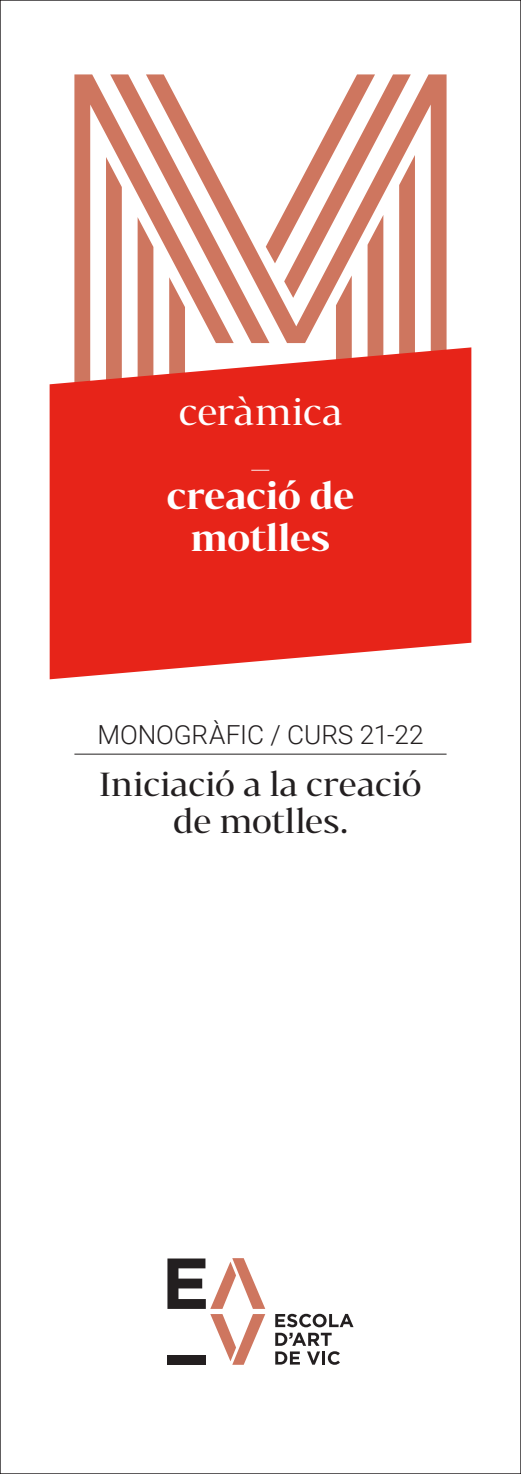
<style>
.page{position:relative;width:521px;height:1474px;background:#fff}
.page>*{position:absolute;margin:0;border:0;box-sizing:border-box;transform-origin:0 0}
.t1{font:700 35px/42px "Bw Darius DEMO";letter-spacing:-.01em;color:#fff;text-align:center}
.t2{font:35px/42px "Bw Darius DEMO";color:#fff;text-align:center}
.t3{font:31.5px/36.8px "Bw Darius DEMO";letter-spacing:-.005em;color:#231f20;text-align:center}
.t4{font:300 26.25px "Roboto";letter-spacing:-.005em;color:#231f20}
</style>
<div class="page">
<svg style="left:74px;top:74px;width:372px;height:273px"></svg>
<svg style="left:50px;top:347px;width:421px;height:332px;background:#e8392f"></svg>
<hr style="left:74px;top:753px;width:372px;height:1px;background:#231f20">
<svg style="left:167px;top:1258px;width:98px;height:106px"></svg>
<div style="left:167px;top:1354px;width:39px;height:10px;background:#231f20"></div>
<svg style="left:275px;top:1313px;width:78px;height:32px"></svg>
<svg style="left:275px;top:1351px;width:25px;height:13px"></svg>
<svg style="left:307px;top:1351px;width:33px;height:13px"></svg>
<p class="t2" style="left:178px;top:389px;width:166px">ceràmica _</p>
<p class="t1" style="left:166px;top:473px;width:189px">creació de motlles</p>
<p class="t4" style="left:97px;top:716px;width:328px">MONOGRÀFIC / CURS 21-22</p>
<p class="t3" style="left:99px;top:764px;width:324px">Iniciació a la creació de motlles.</p>
</div>
